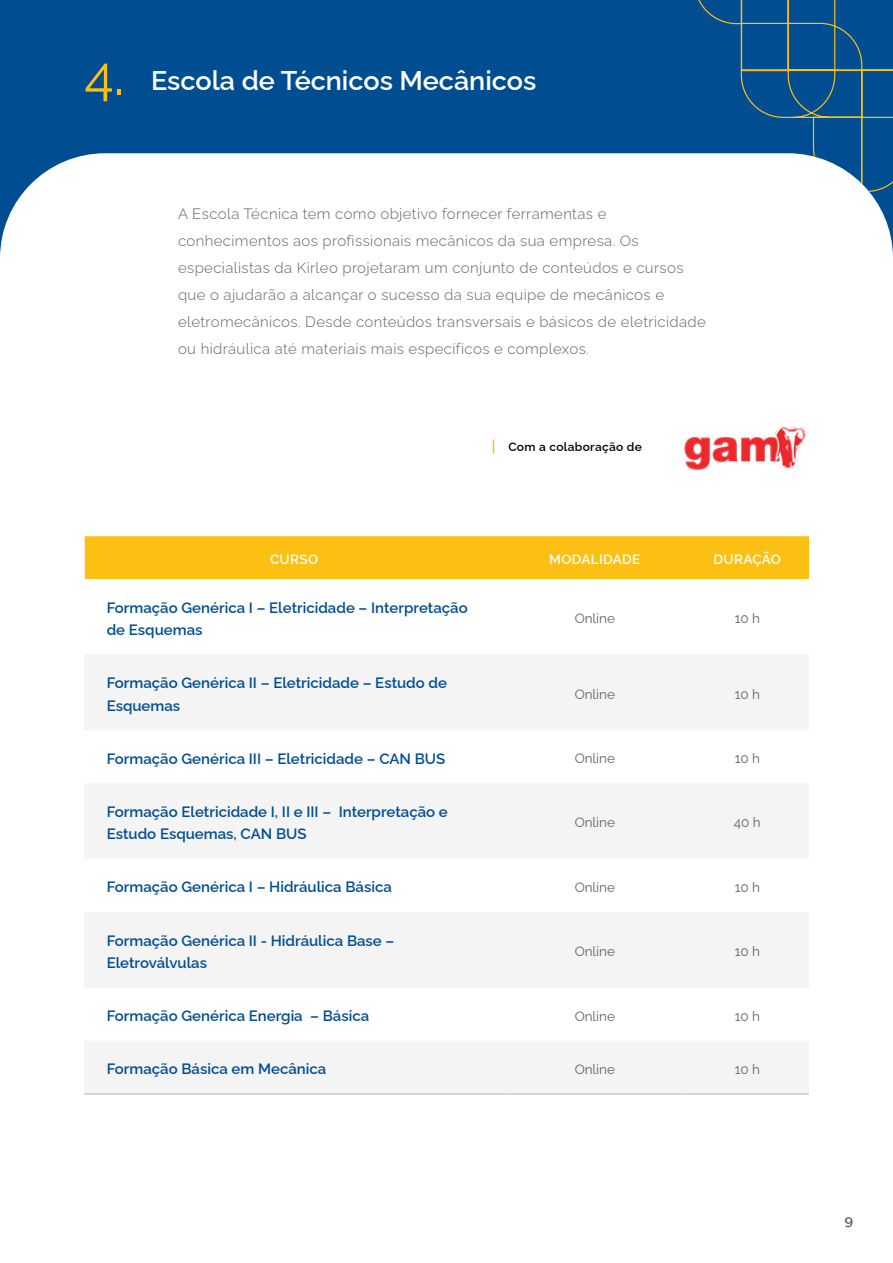
<style>
.page{position:relative;width:893px;height:1263px;background:#fff}
.page>*{position:absolute;margin:0;border:0;box-sizing:border-box;transform-origin:0 0}
.t1{font:600 27px "Raleway";color:#fff}
.t2{font:600 15px/22.5px "Raleway";color:#004d92}
.t3{font:300 15px/27px "Raleway";letter-spacing:.025em;color:#646363}
.t4{font:13.5px "Raleway";color:#646363}
.t5{font:600 13.5px "Raleway";letter-spacing:.025em;color:#fff}
.t6{font:13.5px "Gotham";color:#646363}
.t7{font:600 12px "Raleway";letter-spacing:.025em;color:#000}
.s1{font-weight:400;font-size:54px;color:#fcc014}
</style>
<div class="page">
<svg style="left:0;top:0;width:893px;height:256px;fill:#004d92"></svg>
<svg style="left:693px;top:0;width:200px;height:193px"></svg>
<img style="left:684px;top:425px;width:123px;height:45px">
<svg style="left:493px;top:439px;width:1px;height:15px"></svg>
<div style="left:85px;top:536px;width:724px;height:43px;background:#fcc014"></div>
<svg style="left:84px;top:655px;width:725px;height:439px;fill:#f4f4f4"></svg>
<hr style="left:84px;top:1094px;width:420px;height:1px;background:#b8b7b7">
<hr style="left:504px;top:1094px;width:182px;height:1px;background:#b8b7b7">
<hr style="left:686px;top:1094px;width:123px;height:1px;background:#b8b7b7">
<h1 class="t1" style="left:84px;top:59px;width:454px"><span class="s1">4.</span> Escola de Técnicos Mecânicos</h1>
<p class="t3" style="left:178px;top:199px;width:529px">A Escola Técnica tem como objetivo fornecer ferramentas e conhecimentos aos profissionais mecânicos da sua empresa. Os especialistas da Kirleo projetaram um conjunto de conteúdos e cursos que o ajudarão a alcançar o sucesso da sua equipe de mecânicos e eletromecânicos. Desde conteúdos transversais e básicos de eletricidade ou hidráulica até materiais mais específicos e complexos.</p>
<p class="t7" style="left:508px;top:437px;width:135px">Com a colaboração de</p>
<p class="t5" style="left:270px;top:548px;width:50px">CURSO</p>
<p class="t5" style="left:549px;top:548px;width:93px">MODALIDADE</p>
<p class="t5" style="left:714px;top:548px;width:69px">DURAÇÃO</p>
<p class="t2" style="left:107px;top:594px;width:363px">Formação Genérica I – Eletricidade – Interpretação de Esquemas</p>
<p class="t4" style="left:575px;top:607px;width:42px">Online</p>
<p class="t4" style="left:735px;top:607px;width:27px">10 h</p>
<p class="t2" style="left:107px;top:670px;width:342px">Formação Genérica II – Eletricidade – Estudo de<br>Esquemas</p>
<p class="t4" style="left:575px;top:683px;width:42px">Online</p>
<p class="t4" style="left:735px;top:683px;width:27px">10 h</p>
<p class="t2" style="left:107px;top:745px;width:340px">Formação Genérica III – Eletricidade – CAN BUS</p>
<p class="t4" style="left:575px;top:747px;width:42px">Online</p>
<p class="t4" style="left:735px;top:747px;width:27px">10 h</p>
<p class="t2" style="left:107px;top:799px;width:343px">Formação Eletricidade I, II e III – Interpretação e<br>Estudo Esquemas, CAN BUS</p>
<p class="t4" style="left:575px;top:812px;width:42px">Online</p>
<p class="t4" style="left:734px;top:812px;width:28px">40 h</p>
<p class="t2" style="left:107px;top:874px;width:287px">Formação Genérica I – Hidráulica Básica</p>
<p class="t4" style="left:575px;top:876px;width:42px">Online</p>
<p class="t4" style="left:735px;top:876px;width:27px">10 h</p>
<p class="t2" style="left:107px;top:927px;width:289px">Formação Genérica II - Hidráulica Base –<br>Eletroválvulas</p>
<p class="t4" style="left:575px;top:940px;width:42px">Online</p>
<p class="t4" style="left:735px;top:940px;width:27px">10 h</p>
<p class="t2" style="left:107px;top:1003px;width:264px">Formação Genérica Energia – Básica</p>
<p class="t4" style="left:575px;top:1005px;width:42px">Online</p>
<p class="t4" style="left:735px;top:1005px;width:27px">10 h</p>
<p class="t2" style="left:107px;top:1056px;width:221px">Formação Básica em Mecânica</p>
<p class="t4" style="left:575px;top:1058px;width:42px">Online</p>
<p class="t4" style="left:735px;top:1058px;width:27px">10 h</p>
<p class="t6" style="left:844px;top:1215px;width:10px">9</p>
</div>
